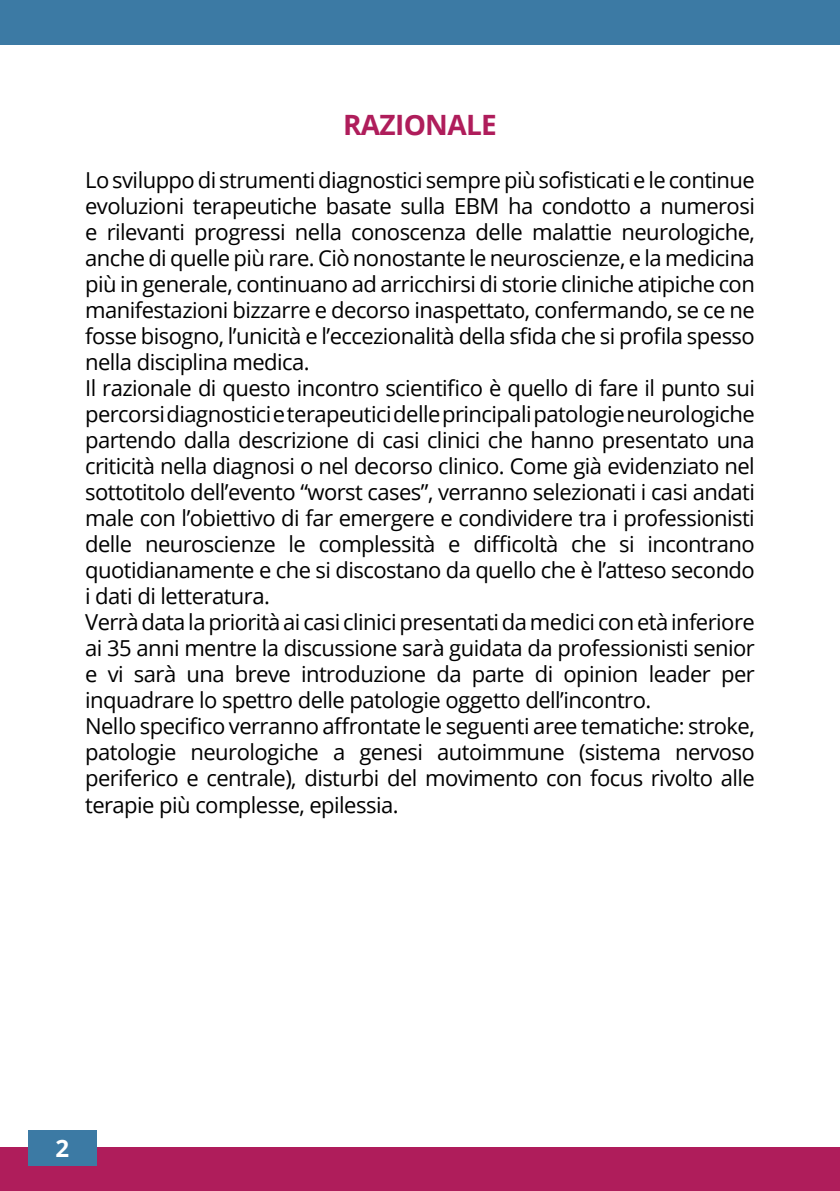
<style>
.page{position:relative;width:840px;height:1191px;background:#fff}
.page>*{position:absolute;margin:0;border:0;box-sizing:border-box;transform-origin:0 0}
.t1{font:700 28px "Open Sans";letter-spacing:-.025em;color:#af1d5b}
.t2{font:700 24px "Open Sans";color:#fff}
.t3{font:22px/26px "Open Sans";letter-spacing:-.025em;color:#000}
</style>
<div class="page">
<div style="left:0;top:0;width:839px;height:44px;background:#3c7aa4"></div>
<div style="left:0;top:1147px;width:839px;height:44px;background:#af1d5b"></div>
<div style="left:28px;top:1129px;width:68px;height:36px;background:#3c7aa4"></div>
<p class="t1" style="left:343px;top:105px;width:155px">RAZIONALE</p>
<p class="t3" style="left:85px;top:166px;width:671px">Lo sviluppo di strumenti diagnostici sempre più sofisticati e le continue evoluzioni terapeutiche basate sulla EBM ha condotto a numerosi e rilevanti progressi nella conoscenza delle malattie neurologiche, anche di quelle più rare. Ciò nonostante le neuroscienze, e la medicina più in generale, continuano ad arricchirsi di storie cliniche atipiche con manifestazioni bizzarre e decorso inaspettato, confermando, se ce ne fosse bisogno, l’unicità e l’eccezionalità della sfida che si profila spesso nella disciplina medica.<br>Il razionale di questo incontro scientifico è quello di fare il punto sui percorsi diagnostici e terapeutici delle principali patologie neurologiche partendo dalla descrizione di casi clinici che hanno presentato una criticità nella diagnosi o nel decorso clinico. Come già evidenziato nel sottotitolo dell’evento “worst cases”, verranno selezionati i casi andati male con l’obiettivo di far emergere e condividere tra i professionisti delle neuroscienze le complessità e difficoltà che si incontrano quotidianamente e che si discostano da quello che è l’atteso secondo i dati di letteratura.<br>Verrà data la priorità ai casi clinici presentati da medici con età inferiore ai 35 anni mentre la discussione sarà guidata da professionisti senior e vi sarà una breve introduzione da parte di opinion leader per inquadrare lo spettro delle patologie oggetto dell’incontro.<br>Nello specifico verranno affrontate le seguenti aree tematiche: stroke, patologie neurologiche a genesi autoimmune (sistema nervoso periferico e centrale), disturbi del movimento con focus rivolto alle terapie più complesse, epilessia.</p>
<p class="t2" style="left:56px;top:1131px;width:15px">2</p>
</div>
